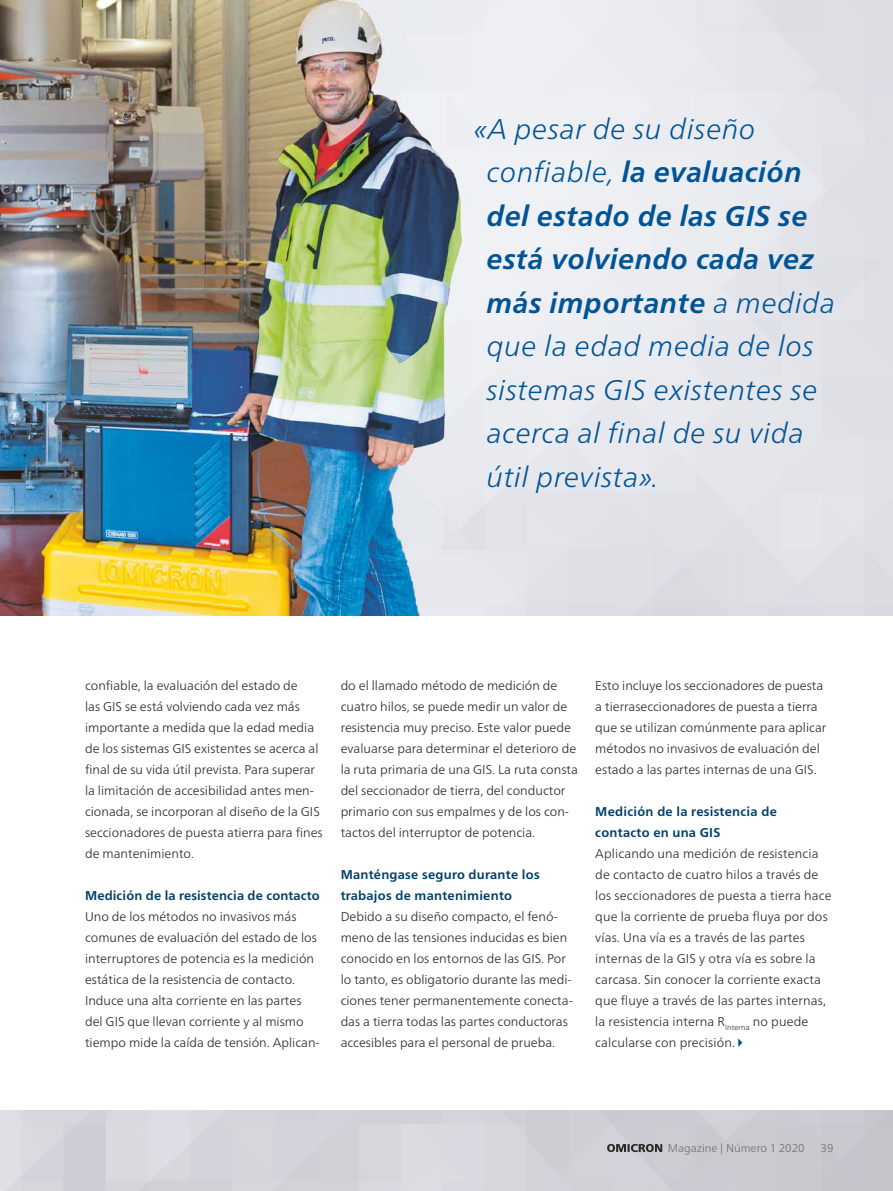
<style>
.page{position:relative;width:893px;height:1191px;background:#fff}
.page>*{position:absolute;margin:0;border:0;box-sizing:border-box;transform-origin:0 0}
.t1{font:italic 300 28.5px/43.5px "Frutiger Neue LTW1 G";letter-spacing:.02em;color:#005496}
.t2{font:300 12.75px/21px "Frutiger Neue LTW1 G";color:#282827}
.t3{font:700 12.75px/21px "Frutiger Neue LTW1 G";letter-spacing:.02em;color:#00406a}
.t4{font:300 11.25px "Frutiger Neue LTW1 G";color:#706f6f}
.s1{font-weight:700}
</style>
<div class="page">
<img style="left:0;top:0;width:336px;height:616px">
<img style="left:336px;top:0;width:132px;height:576px">
<img style="left:314px;top:576px;width:154px;height:40px">
<svg style="left:607px;top:1144px;width:55px;height:8px"></svg>
<svg style="left:738px;top:1038px;width:4px;height:9px"></svg>
<h1 class="t1" style="left:487px;top:107px;width:350px;text-indent:-13px">«A pesar de su diseño confiable, <span class="s1">la evaluación del estado de las GIS se está volviendo cada vez más importante</span> a medida que la edad media de los sistemas GIS existentes se acerca al final de su vida útil prevista».</h1>
<p class="t2" style="left:85px;top:674px;width:239px">confiable, la evaluación del estado de<br>las GIS se está volviendo cada vez más importante a medida que la edad media de los sistemas GIS existentes se acerca al final de su vida útil prevista. Para superar la limitación de accesibilidad antes men&shy;cionada, se incorporan al diseño de la GIS seccionadores de puesta atierra para fines de mantenimiento.</p>
<p class="t3" style="left:85px;top:885px;width:236px">Medición de la resistencia de contacto</p>
<p class="t2" style="left:85px;top:905px;width:236px">Uno de los métodos no invasivos más comunes de evaluación del estado de los interruptores de potencia es la medición estática de la resistencia de contacto.<br>Induce una alta corriente en las partes del GIS que llevan corriente y al mismo tiempo mide la caída de tensión. Aplican-</p>
<p class="t2" style="left:341px;top:674px;width:239px">do el llamado método de medición de cuatro hilos, se puede medir un valor de resistencia muy preciso. Este valor puede evaluarse para determinar el deterioro de la ruta primaria de una GIS. La ruta consta del seccionador de tierra, del conductor primario con sus empalmes y de los con&shy;tactos del interruptor de potencia.</p>
<p class="t3" style="left:341px;top:863px;width:201px">Manténgase seguro durante los trabajos de mantenimiento</p>
<p class="t2" style="left:341px;top:905px;width:234px">Debido a su diseño compacto, el fenó&shy;meno de las tensiones inducidas es bien conocido en los entornos de las GIS. Por lo tanto, es obligatorio durante las medi&shy;ciones tener permanentemente conecta&shy;das a tierra todas las partes conductoras accesibles para el personal de prueba.</p>
<p class="t2" style="left:595px;top:674px;width:233px">Esto incluye los seccionadores de puesta a tierraseccionadores de puesta a tierra que se utilizan comúnmente para aplicar métodos no invasivos de evaluación del estado a las partes internas de una GIS.</p>
<p class="t3" style="left:595px;top:800px;width:183px">Medición de la resistencia de contacto en una GIS</p>
<p class="t2" style="left:595px;top:842px;width:238px">Aplicando una medición de resistencia de contacto de cuatro hilos a través de los seccionadores de puesta a tierra hace que la corriente de prueba fluya por dos vías. Una vía es a través de las partes internas de la GIS y otra vía es sobre la carcasa. Sin conocer la corriente exacta que fluye a través de las partes internas, la resistencia interna R<sub>Interna</sub> no puede calcularse con precisión.</p>
<p class="t4" style="left:668px;top:1141px;width:138px">Magazine | Número 1 2020</p>
<p class="t4" style="left:820px;top:1141px;width:14px">39</p>
</div>
